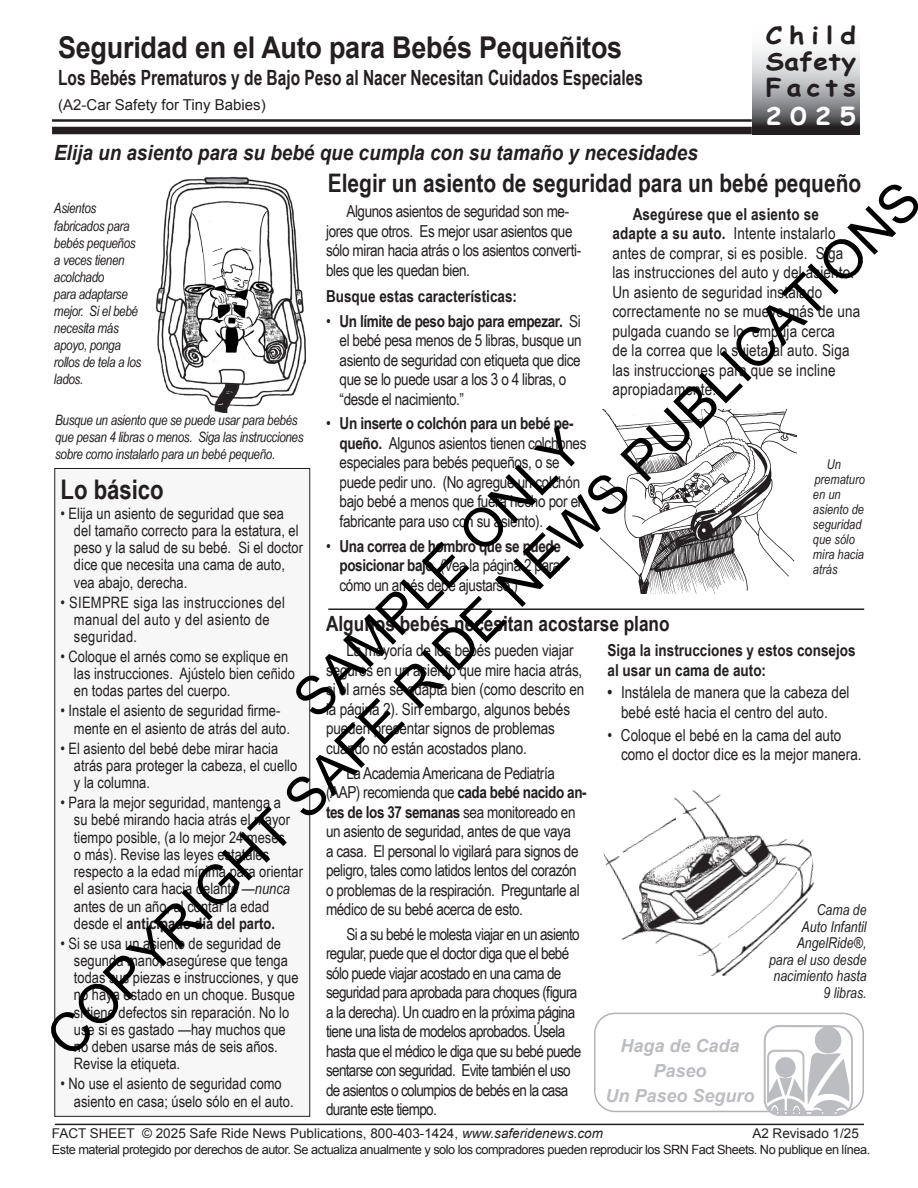
<style>
.page{position:relative;width:918px;height:1188px;background:#fff}
.page>*{position:absolute;margin:0;border:0;box-sizing:border-box;transform-origin:0 0}
.t1{font:54px/64.8px "Arial";color:#000;text-align:center}
.t2{font:700 30px "Arial";letter-spacing:-.01em;color:#231f20;scale:.9 1}
.t3{font:700 27px "Arial Narrow";color:#231f20}
.t4{font:700 25.5px "Arial Narrow";color:#231f20}
.t5{font:700 24px/26.2px "Comic Sans MS";letter-spacing:.195em;color:#231f20;text-align:justify;scale:1.1 1}
.t6{font:700 24px "Comic Sans MS";color:#fff;scale:1.1 1}
.t7{font:700 21px "Arial Narrow";color:#231f20;scale:.9 1}
.t8{font:italic 700 21px "Arial";color:#231f20;scale:.9 1}
.t9{font:700 21px "Arial Narrow";color:#231f20}
.t10{font:italic 700 18px/24.9px "Arial";color:#bcbdc0;text-align:center}
.t11{font:16.5px/19.5px "Arial Narrow";letter-spacing:-.025em;color:#231f20}
.t12{font:16.5px/19.5px "Arial Narrow";letter-spacing:.01em;color:#231f20}
.t13{font:16.5px/19.5px "Arial Narrow";color:#231f20;text-align:center}
.t14{font:700 16.5px/19.5px "Arial Narrow";color:#231f20}
.t15{font:15.75px/17.2px "Arial Narrow";color:#231f20}
.t16{font:15.75px/17.2px "Arial Narrow";letter-spacing:.02em;color:#231f20}
.t17{font:italic 15px/16.5px "Arial Narrow";color:#231f20;text-align:right}
.t18{font:15px "Arial";color:#231f20}
.t19{font:italic 14.25px/17.1px "Arial Narrow";letter-spacing:-.025em;color:#231f20}
.t20{font:13.5px "Arial";color:#231f20}
.t21{font:italic 13.5px/15px "Arial Narrow";color:#231f20}
.t22{font:12.75px "Arial";letter-spacing:-.04em;color:#231f20}
.s1{font-weight:700}
.s2{font-style:italic}
</style>
<div class="page">
<div style="left:55px;top:468px;width:255px;height:648px;background:#f7f7f8"></div>
<div style="left:54px;top:468px;width:256px;height:649px;border:1px solid #231f20"></div>
<hr style="left:55px;top:1124px;width:809px;height:1px;background:#231f20">
<hr style="left:328px;top:608px;width:536px;height:2px;background:#231f20">
<div style="left:594px;top:1013px;width:270px;height:99px;border:2px solid #b2b3b7;border-radius:20px"></div>
<svg style="left:752px;top:48px;width:108px;height:86px;background:#9f9fa2"></svg>
<hr style="left:52px;top:119px;width:700px;height:3px;background:#231f20">
<div style="left:52px;top:127px;width:700px;height:7px;background:#231f20"></div>
<img style="left:603px;top:790px;width:212px;height:187px">
<img style="left:764px;top:1025px;width:89px;height:99px">
<img style="left:152px;top:176px;width:155px;height:236px">
<img style="left:600px;top:409px;width:196px;height:185px">
<h2 class="t2" style="left:58px;top:28px;width:628px">Seguridad en el Auto para Bebés Pequeñitos</h2>
<p class="t7" style="left:58px;top:62px;width:651px">Los Bebés Prematuros y de Bajo Peso al Nacer Necesitan Cuidados Especiales</p>
<p class="t18" style="left:58px;top:95px;width:209px">(A2-Car Safety for Tiny Babies)</p>
<p class="t8" style="left:54px;top:139px;width:717px">Elija un asiento para su bebé que cumpla con su tamaño y necesidades</p>
<h3 class="t5" style="left:766px;top:21px;width:84px">Child Safety Facts</h3>
<h3 class="t6" style="left:766px;top:99px;width:84px">2025</h3>
<h3 class="t4" style="left:328px;top:163px;width:535px">Elegir un asiento de seguridad para un bebé pequeño</h3>
<h1 class="t1" style="left:-12px;top:978px;width:1211px;rotate:-45deg">SAMPLE ONLY<br>COPYRIGHT SAFE RIDE NEWS PUBLICATIONS</h1>
<p class="t19" style="left:54px;top:200px;width:89px">Asientos fabricados para bebés pequeños a veces tienen acolchado<br>para adaptarse mejor. Si el bebé necesita más apoyo, ponga rollos de tela a los lados.</p>
<p class="t11" style="left:326px;top:201px;width:257px;text-indent:20px">Algunos asientos de seguridad son me&shy;jores que otros. Es mejor usar asientos que sólo miran hacia atrás o los asientos converti&shy;bles que les quedan bien.</p>
<p class="t12" style="left:612px;top:204px;width:249px;text-indent:20px"><span class="s1">Asegúrese que el asiento se adapte a su auto.</span> Intente instalarlo antes de comprar, si es posible. Siga las instrucciones del auto y del asiento.<br>Un asiento de seguridad instalado correctamente no se mueve más de una pulgada cuando se lo empuja cerca<br>de la correa que lo sujeta al auto. Siga las instrucciones para que se incline apropiadamente.</p>
<p class="t14" style="left:326px;top:285px;width:193px">Busque estas características:</p>
<p class="t11" style="left:340px;top:310px;width:244px;text-indent:-14px">• <span class="s1">Un límite de peso bajo para empezar.</span> Si el bebé pesa menos de 5 libras, busque un asiento de seguridad con etiqueta que dice que se lo puede usar a los 3 o 4 libras, o “desde el nacimiento.”</p>
<p class="t11" style="left:340px;top:413px;width:249px;text-indent:-13px">• <span class="s1">Un inserte o colchón para un bebé pe&shy;queño.</span> Algunos asientos tienen colchones especiales para bebés pequeños, o se puede pedir uno. (No agregue un colchón bajo bebé a menos que fuera hecho por el fabricante para uso con su asiento).</p>
<p class="t11" style="left:340px;top:536px;width:223px;text-align:justify;text-indent:-13px">• <span class="s1">Una correa de hombro que se puede posicionar bajo.</span> (Vea la página 2 para cómo un arnés debe ajustarse.)</p>
<p class="t19" style="left:55px;top:411px;width:250px">Busque un asiento que se puede usar para bebés que pesan 4 libras o menos. Siga las instrucciones sobre como instalarlo para un bebé pequeño.</p>
<p class="t21" style="left:813px;top:457px;width:53px;text-indent:14px">Un prematuro en un asiento de seguridad que sólo mira hacia atrás</p>
<h3 class="t3" style="left:60px;top:469px;width:105px">Lo básico</h3>
<p class="t15" style="left:74px;top:504px;width:231px;text-indent:-13px">• Elija un asiento de seguridad que sea del tamaño correcto para la estatura, el peso y la salud de su bebé. Si el doctor dice que necesita una cama de auto, vea abajo, derecha.</p>
<p class="t16" style="left:74px;top:593px;width:212px;text-indent:-13px">• SIEMPRE siga las instrucciones del manual del auto y del asiento de seguridad.</p>
<p class="t15" style="left:74px;top:647px;width:223px;text-indent:-13px">• Coloque el arnés como se explique en las instrucciones. Ajústelo bien ceñido en todas partes del cuerpo.</p>
<p class="t15" style="left:74px;top:702px;width:218px;text-indent:-13px">• Instale el asiento de seguridad firme&shy;mente en el asiento de atrás del auto.</p>
<p class="t15" style="left:74px;top:739px;width:225px;text-indent:-13px">• El asiento del bebé debe mirar hacia atrás para proteger la cabeza, el cuello y la columna.</p>
<p class="t15" style="left:74px;top:793px;width:231px;text-indent:-13px">• Para la mejor seguridad, mantenga a<br>su bebé mirando hacia atrás el mayor tiempo posible, (a lo mejor 24 meses<br>o más). Revise las leyes estatales respecto a la edad mínima para orientar el asiento cara hacia delante —<span class="s2">nunca </span>antes de un año, al contar la edad desde el <span class="s1">anticipado día del parto.</span></p>
<p class="t15" style="left:74px;top:934px;width:226px;text-indent:-13px">• Si se usa un asiento de seguridad de segunda mano, asegúrese que tenga todas sus piezas e instrucciones, y que no haya estado en un choque. Busque si tiene defectos sin reparación. No lo use si es gastado —hay muchos que no deben usarse más de seis años.<br>Revise la etiqueta.</p>
<p class="t15" style="left:74px;top:1075px;width:221px;text-indent:-13px">• No use el asiento de seguridad como asiento en casa; úselo sólo en el auto.</p>
<p class="t9" style="left:326px;top:608px;width:345px">Algunos bebés necesitan acostarse plano</p>
<p class="t14" style="left:608px;top:640px;width:250px">Siga la instrucciones y estos consejos al usar un cama de auto:</p>
<p class="t13" style="left:608px;top:682px;width:244px"><span class="s1">•</span> Instálela de manera que la cabeza del bebé esté hacia el centro del auto.</p>
<p class="t13" style="left:621px;top:724px;width:242px;text-align:left;text-indent:-14px">• Coloque el bebé en la cama del auto como el doctor dice es la mejor manera.</p>
<p class="t11" style="left:326px;top:640px;width:260px;text-indent:20px">La mayoría de los bebés pueden viajar seguros en un asiento que mire hacia atrás, si el arnés se adapta bien (como descrito en la página 2). Sin embargo, algunos bebés pueden presentar signos de problemas cuando no están acostados plano.</p>
<p class="t11" style="left:326px;top:762px;width:262px;text-indent:20px">La Academia Americana de Pediatría (AAP) recomienda que <span class="s1">cada bebé nacido an&shy;tes de los 37 semanas</span> sea monitoreado en un asiento de seguridad, antes de que vaya<br>a casa. El personal lo vigilará para signos de peligro, tales como latidos lentos del corazón o problemas de la respiración. Preguntarle al médico de su bebé acerca de esto.</p>
<p class="t11" style="left:326px;top:924px;width:257px;text-indent:20px">Si a su bebé le molesta viajar en un asiento regular, puede que el doctor diga que el bebé sólo puede viajar acostado en una cama de seguridad para aprobada para choques (figura a la derecha). Un cuadro en la próxima página tiene una lista de modelos aprobados. Úsela hasta que el médico le diga que su bebé puede sentarse con seguridad. Evite también el uso de asientos o columpios de bebés en la casa durante este tiempo.</p>
<p class="t17" style="left:769px;top:902px;width:99px">Cama de<br>Auto Infantil<br>AngelRide®, para el uso desde nacimiento hasta<br>9 libras.</p>
<p class="t10" style="left:606px;top:1034px;width:151px">Haga de Cada<br>Paseo<br>Un Paseo Seguro</p>
<p class="t20" style="left:52px;top:1125px;width:553px">FACT SHEET © 2025 Safe Ride News Publications, 800-403-1424, <span class="s2">www.saferidenews.com</span></p>
<p class="t20" style="left:752px;top:1125px;width:108px">A2 Revisado 1/25</p>
<p class="t22" style="left:52px;top:1141px;width:820px">Este material protegido por derechos de autor. Se actualiza anualmente y solo los compradores pueden reproducir los SRN Fact Sheets. No publique en línea.</p>
</div>
